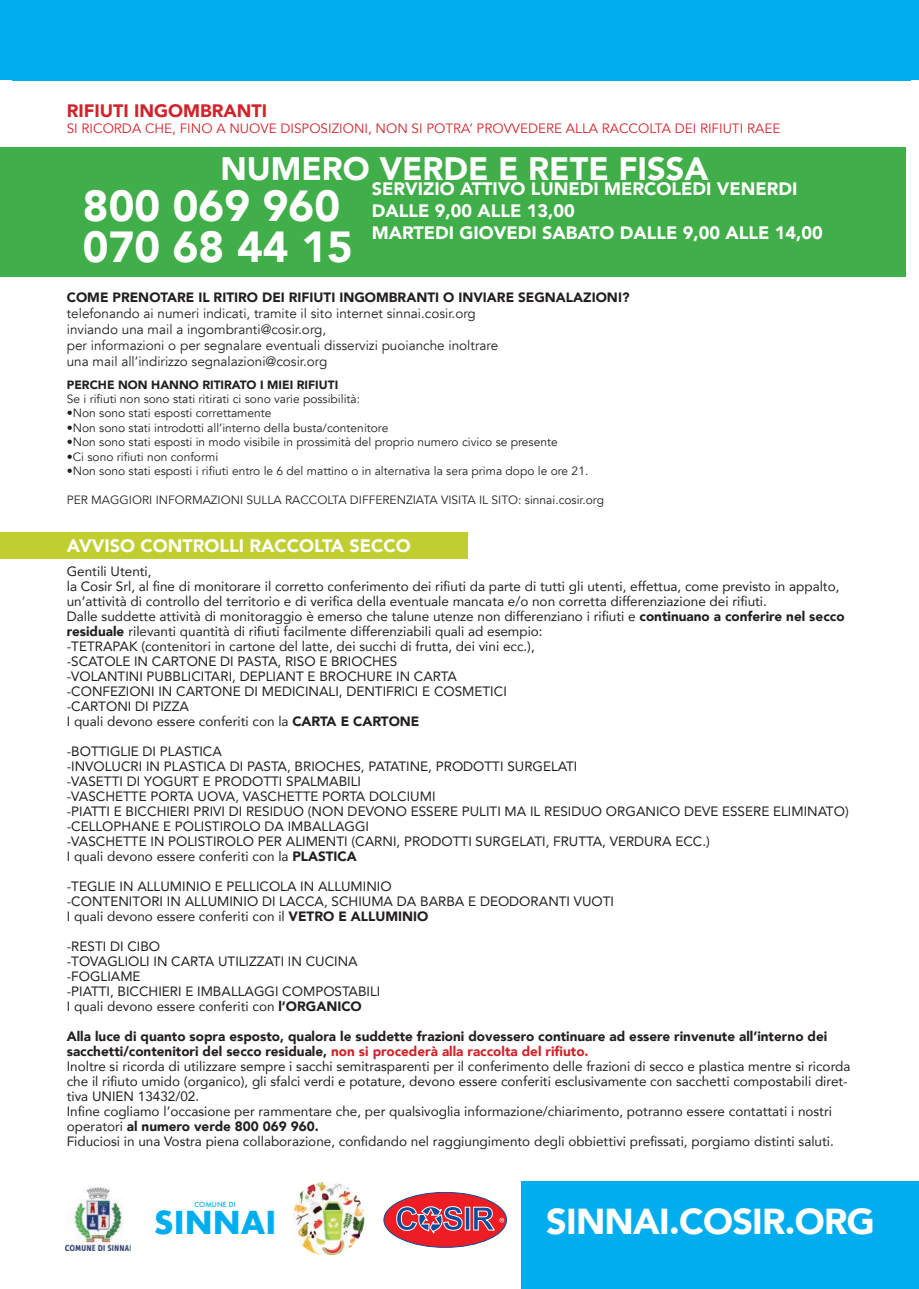
<style>
.page{position:relative;width:919px;height:1289px;background:#fff}
.page>*{position:absolute;margin:0;border:0;box-sizing:border-box;transform-origin:0 0}
.t1{font:900 43.35px/40.8px "Avenir";color:#fff}
.t2{font:900 36px "Avenir";letter-spacing:-.02em;color:#fff}
.t3{font:900 32.4px "Avenir";color:#fff}
.t4{font:700 30.75px "Futura";color:#00aeef}
.t5{font:900 18px/21.6px "Avenir";color:#fff}
.t6{font:900 18px "Avenir";color:#d1232a}
.t7{font:13.5px/15px "Avenir";color:#231f20}
.t8{font:900 13.5px/15px "Avenir";color:#231f20}
.t9{font:13.5px/16.2px "Avenir";color:#231f20}
.t10{font:13.5px "Avenir";color:#d1232a}
.t11{font:12px "Avenir";color:#231f20}
.t12{font:900 12px "Avenir";color:#231f20}
.t13{font:500 6.9px "Futura";color:#00aeef}
.s1{font-weight:900}
.s2{color:#d1232a}
.s3{font-weight:400}
</style>
<div class="page">
<div style="left:0;top:0;width:918px;height:80px;background:#00aeef"></div>
<div style="left:520px;top:1181px;width:398px;height:107px;background:#00aeef"></div>
<img style="left:65px;top:1187px;width:66px;height:63px">
<img style="left:293px;top:1182px;width:71px;height:73px">
<div style="left:384px;top:1192px;width:122px;height:55px;background:#ee1d23;border-radius:50%"></div>
<div style="left:384px;top:1192px;width:122px;height:55px;border:1px solid #0d4d9b;border-radius:50%"></div>
<svg style="left:465px;top:1206px;width:5px;height:24px"></svg>
<svg style="left:396px;top:1206px;width:66px;height:28px"></svg>
<svg style="left:473px;top:1206px;width:31px;height:24px"></svg>
<div style="left:0;top:531px;width:467px;height:27px;background:#c0ce30"></div>
<div style="left:13px;top:13px;width:898px;height:68px;background:#00aeef"></div>
<div style="left:0;top:147px;width:905px;height:130px;background:#40ae49"></div>
<h3 class="t6" style="left:67px;top:95px;width:202px">RIFIUTI INGOMBRANTI</h3>
<p class="t10" style="left:67px;top:120px;width:715px">SI RICORDA CHE, FINO A NUOVE DISPOSIZIONI, NON SI POTRA’ PROVVEDERE ALLA RACCOLTA DEI RIFIUTI RAEE</p>
<h3 class="t3" style="left:220px;top:140px;width:489px">NUMERO VERDE E RETE FISSA</h3>
<h1 class="t1" style="left:83px;top:185px;width:271px">800 069 960<br>070 68 44 15</h1>
<h3 class="t5" style="left:372px;top:178px;width:452px">SERVIZIO ATTIVO LUNEDI MERCOLEDI VENERDI<br>DALLE 9,00 ALLE 13,00<br>MARTEDI GIOVEDI SABATO DALLE 9,00 ALLE 14,00</h3>
<p class="t8" style="left:67px;top:289px;width:564px">COME PRENOTARE IL RITIRO DEI RIFIUTI INGOMBRANTI O INVIARE SEGNALAZIONI?</p>
<p class="t9" style="left:67px;top:305px;width:433px">telefonando ai numeri indicati, tramite il sito internet sinnai.cosir.org inviando una mail a ingombranti@cosir.org,<br>per informazioni o per segnalare eventuali disservizi puoianche inoltrare una mail all’indirizzo segnalazioni@cosir.org</p>
<p class="t12" style="left:67px;top:374px;width:273px">PERCHE NON HANNO RITIRATO I MIEI RIFIUTI</p>
<p class="t11" style="left:67px;top:392px;width:295px">Se i rifiuti non sono stati ritirati ci sono varie possibilità:</p>
<p class="t11" style="left:67px;top:406px;width:206px">•Non sono stati esposti correttamente</p>
<p class="t11" style="left:67px;top:420px;width:323px">•Non sono stati introdotti all’interno della busta/contenitore</p>
<p class="t11" style="left:67px;top:435px;width:492px">•Non sono stati esposti in modo visibile in prossimità del proprio numero civico se presente</p>
<p class="t11" style="left:67px;top:449px;width:153px">•Ci sono rifiuti non conformi</p>
<p class="t11" style="left:67px;top:464px;width:523px">•Non sono stati esposti i rifiuti entro le 6 del mattino ino alternativa la sera prima dopo le ore 21.</p>
<p class="t11" style="left:67px;top:492px;width:538px">PER MAGGIORI INFORMAZIONI SULLA RACCOLTA DIFFERENZIATA VISITA IL SITO: sinnai.cosir.org</p>
<h3 class="t5" style="left:67px;top:535px;width:345px">AVVISO CONTROLLI RACCOLTA SECCO</h3>
<p class="t7" style="left:67px;top:563px;width:779px">Gentili Utenti,<br>la Cosir Srl, al fine di monitorare il corretto conferimento dei rifiuti da parte di tutti gli utenti, effettua, come previsto in appalto, un’attività di controllo del territorio e di verifica della eventuale mancata o/e non corretta differenziazione dei rifiuti.<br>Dalle suddette attività di monitoraggio è emerso che talune utenze non differenziano i rifiuti e <span class="s1">continuano a conferire nel secco residuale</span> rilevanti quantità di rifiuti facilmente differenziabili quali ad esempio:<br>-TETRAPAK (contenitori in cartone del latte, dei succhi di frutta, dei vini ecc ,(.<br>-SCATOLE IN CARTONE DI PASTA, RISO E BRIOCHES<br>-VOLANTINI PUBBLICITARI, DEPLIANT E BROCHURE IN CARTA<br>-CONFEZIONI IN CARTONE DI MEDICINALI, DENTIFRICI E COSMETICI<br>-CARTONI DI PIZZA<br>I quali devono essere conferiti con la <span class="s1">CARTA E CARTONE</span></p>
<p class="t7" style="left:67px;top:743px;width:783px">-BOTTIGLIE DI PLASTICA<br>-INVOLUCRI IN PLASTICA DI PASTA, BRIOCHES, PATATINE, PRODOTTI SURGELATI<br>-VASETTI DI YOGURT E PRODOTTI SPALMABILI<br>-VASCHETTE PORTA UOVA, VASCHETTE PORTA DOLCIUMI<br>-PIATTI E BICCHIERI PRIVI DI RESIDUO (NON DEVONO ESSERE PULITI MA IL RESIDUO ORGANICO DEVE ESSERE ELIMINATO( -CELLOPHANE E POLISTIROLO DA IMBALLAGGI<br>-VASCHETTE IN POLISTIROLO PER ALIMENTI (CARNI, PRODOTTI SURGELATI, FRUTTA, VERDURA ECC (.<br>I quali devono essere conferiti con la <span class="s1">PLASTICA</span></p>
<p class="t7" style="left:67px;top:878px;width:549px">-TEGLIE IN ALLUMINIO E PELLICOLA IN ALLUMINIO<br>-CONTENITORI IN ALLUMINIO DI LACCA, SCHIUMA DA BARBA E DEODORANTI VUOTI<br>I quali devono essere conferiti con il <span class="s1">VETRO E ALLUMINIO</span></p>
<p class="t7" style="left:67px;top:938px;width:315px">-RESTI DI CIBO<br>-TOVAGLIOLI IN CARTA UTILIZZATI IN CUCINA -FOGLIAME<br>-PIATTI, BICCHIERI E IMBALLAGGI COMPOSTABILI<br>I quali devono essere conferiti con <span class="s1">’l ORGANICO</span></p>
<p class="t8" style="left:67px;top:1028px;width:785px">Alla luce di quanto sopra esposto, qualora le suddette frazioni dovessero continuare ad essere rinvenute all’interno dei sacchetti/contenitori del secco residuale, <span class="s2">non si procederà alla raccolta del rifiuto.<br></span><span class="s3">Inoltre si ricorda di utilizzare sempre i sacchi semitrasparenti per il conferimento delle frazioni di secco e plastica mentre si ricorda</span></p>
<p class="t7" style="left:67px;top:1088px;width:134px">tiva UNIEN 13432/02.</p>
<p class="t7" style="left:67px;top:1073px;width:782px">che il rifiuto umido (organico ,) gli sfalci verdi e potature, devono essere conferiti esclusivamente con sacchetti compostabili diret-</p>
<p class="t7" style="left:67px;top:1103px;width:768px">Infine cogliamo ’l occasione per rammentare che, per qualsivoglia informazione/chiarimento, potranno essere contattati i nostri operatori <span class="s1">al numero verde 800 069 960.<br></span>Fiduciosi in una Vostra piena collaborazione, confidando nel raggiungimento degli obbiettivi prefissati, porgiamo distinti saluti.</p>
<p class="t13" style="left:194px;top:1199px;width:43px">COMUNE DI</p>
<h3 class="t4" style="left:154px;top:1199px;width:124px">SINNAI</h3>
<h2 class="t2" style="left:546px;top:1190px;width:330px">SINNAI.COSIR.ORG</h2>
</div>
